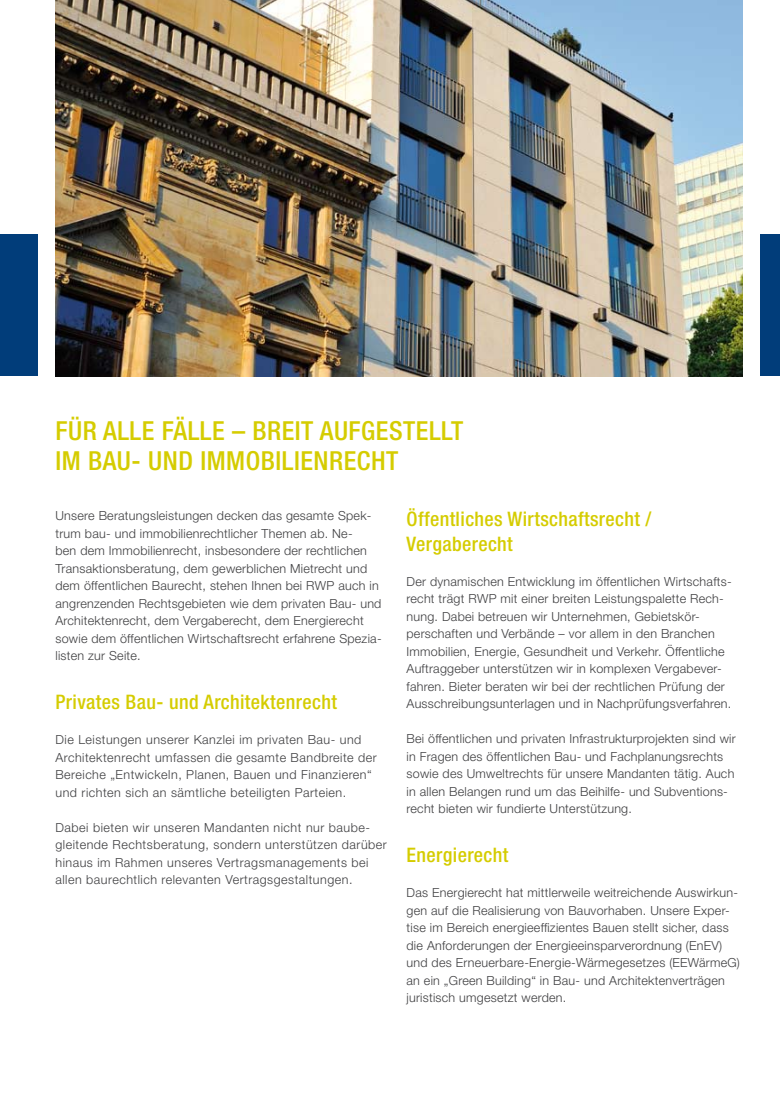
<style>
.page{position:relative;width:780px;height:1099px;background:#fff}
.page>*{position:absolute;margin:0;border:0;box-sizing:border-box;transform-origin:0 0}
.t1{font:500 condensed 26.25px/30px "Helvetica Neue LT Pro";letter-spacing:.02em;color:#d5cc00}
.t2{font:500 condensed 20px/25px "Helvetica Neue LT Pro";letter-spacing:.02em;color:#d5cc00}
.t3{font:300 12.5px/17.5px "Helvetica Neue LT Pro";letter-spacing:.02em;color:#3e3e40}
.t4{font:300 12.5px/17.5px "Helvetica Neue LT Pro";letter-spacing:.04em;color:#3e3e40}
</style>
<div class="page">
<div style="left:0;top:234px;width:38px;height:142px;background:#013d7a"></div>
<div style="left:760px;top:234px;width:20px;height:142px;background:#013d7a"></div>
<img style="left:55px;top:0;width:688px;height:376px">
<h1 class="t1" style="left:55px;top:415px;width:409px">Für alle Fälle – breit aufgestellt im Bau- und Immobilienrecht</h1>
<p class="t3" style="left:55px;top:507px;width:327px">Unsere Beratungsleistungen decken das gesamte Spek&shy;trum bau- und immobilienrechtlicher Themen ab. Ne-<br>ben dem Immobilienrecht, insbesondere der rechtlichen Transaktionsberatung, dem gewerblichen Mietrecht und dem öffentlichen Baurecht, stehen Ihnen bei RWP auch in angrenzenden Rechtsgebieten wie dem privaten Bau- und Architektenrecht, dem Vergaberecht, dem Energierecht sowie dem öffentlichen Wirtschaftsrecht erfahrene Spezia&shy;listen zur Seite.</p>
<h2 class="t2" style="left:55px;top:689px;width:283px">Privates Bau- und Architektenrecht</h2>
<p class="t4" style="left:55px;top:730px;width:323px">Die Leistungen unserer Kanzlei im privaten Bau- und Architektenrecht umfassen die gesamte Bandbreite der Bereiche „Entwickeln, Planen, Bauen und Finanzieren“ und richten sich an sämtliche beteiligten Parteien.</p>
<p class="t4" style="left:55px;top:818px;width:333px">Dabei bieten wir unseren Mandanten nicht nur baube&shy;gleitende Rechtsberatung, sondern unterstützen darüber hinaus im Rahmen unseres Vertragsmanagements bei allen baurechtlich relevanten Vertragsgestaltungen.</p>
<h2 class="t2" style="left:406px;top:505px;width:246px">Öffentliches Wirtschaftsrecht /<br>Vergaberecht</h2>
<p class="t3" style="left:406px;top:572px;width:326px">Der dynamischen Entwicklung im öffentlichen Wirtschafts&shy;recht trägt RWP mit einer breiten Leistungspalette Rech&shy;nung. Dabei betreuen wir Unternehmen, Gebietskör&shy;perschaften und Verbände – vor allem in den Branchen Immobilien, Energie, Gesundheit und Verkehr. Öffentliche Auftraggeber unterstützen wir in komplexen Vergabever&shy;fahren. Bieter beraten wir bei der rechtlichen Prüfung der Ausschreibungsunterlagen und in Nachprüfungsverfahren.</p>
<p class="t3" style="left:406px;top:729px;width:330px">Bei öffentlichen und privaten Infrastrukturprojekten sind wir in Fragen des öffentlichen Bau- und Fachplanungsrechts sowie des Umweltrechts für unsere Mandanten tätig. Auch in allen Belangen rund um das Beihilfe- und Subventions&shy;recht bieten wir fundierte Unterstützung.</p>
<h2 class="t2" style="left:406px;top:842px;width:103px">Energierecht</h2>
<p class="t3" style="left:406px;top:883px;width:335px">Das Energierecht hat mittlerweile weitreichende Auswirkun&shy;gen auf die Realisierung von Bauvorhaben. Unsere Exper&shy;tise im Bereich energieeffizientes Bauen stellt sicher, dass die Anforderungen der Energieeinsparverordnung (EnEV) und des Erneuerbare-Energie-Wärmegesetzes (EEWärmeG) an ein „Green Building“ in Bau- und Architektenverträgen juristisch umgesetzt werden.</p>
</div>
